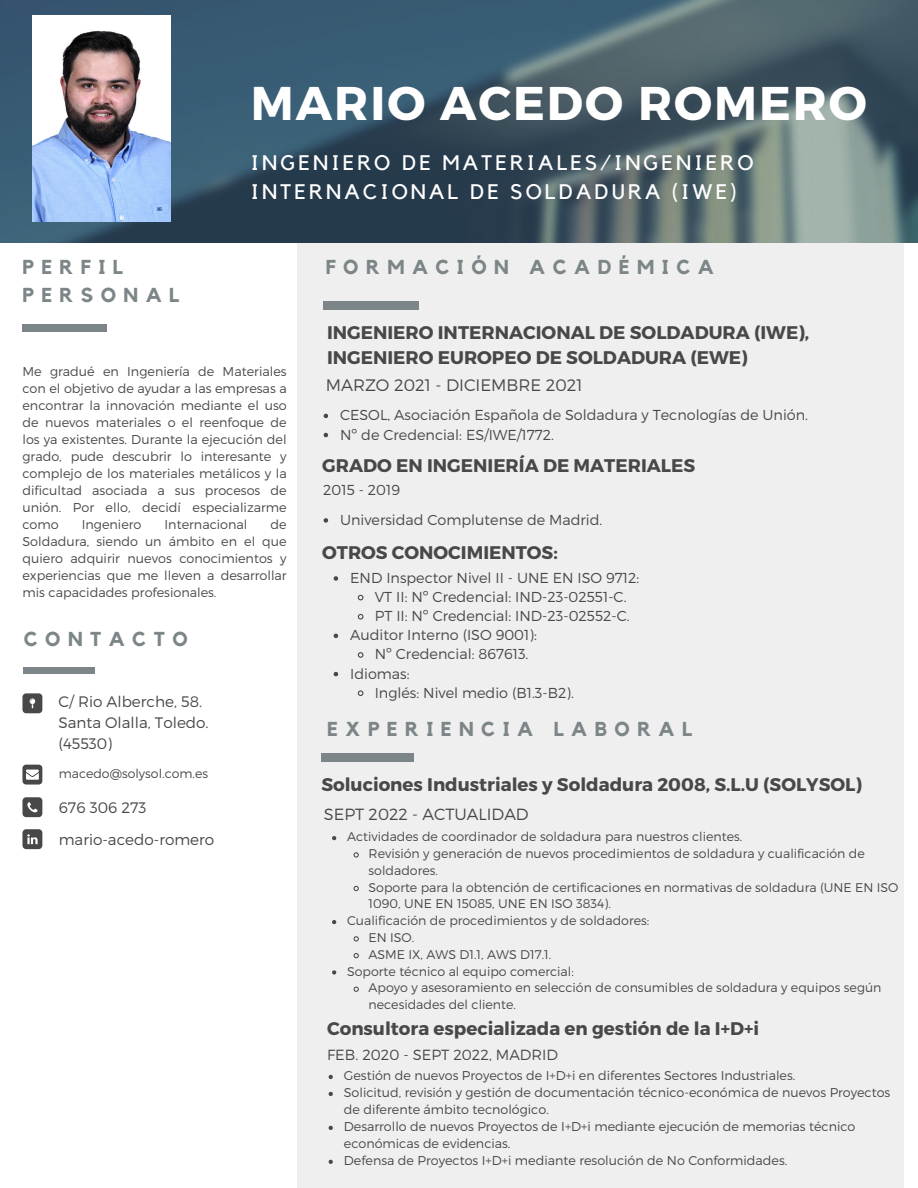
<style>
.page{position:relative;width:918px;height:1188px;background:#fff}
.page>*{position:absolute;margin:0;border:0;box-sizing:border-box;transform-origin:0 0}
.t1{font:700 47.25px "Montserrat";letter-spacing:.04em;color:#fff}
.t2{font:21px/29.2px "Kollektif";letter-spacing:.145em;color:#fff}
.t3{font:700 20.1px/28.2px "Kollektif";letter-spacing:.37em;color:#7c8587}
.t4{font:700 18.3px/24.8px "Montserrat";color:#484848}
.t5{font:300 16.65px "Montserrat";color:#484848}
.t6{font:300 16.2px "Montserrat";color:#484848}
.t7{font:300 15.15px/21px "Montserrat";color:#484848}
.t8{font:300 14.7px "Montserrat";color:#484848}
.t9{font:300 14.4px "Montserrat";color:#484848}
.t10{font:300 12.75px/17.1px "Montserrat";color:#484848;text-align:justify}
.t11{font:300 12.6px/16.8px "Montserrat";color:#484848}
</style>
<div class="page">
<div style="left:297px;top:236px;width:606px;height:952px;background:#efefef"></div>
<img style="left:0;top:0;width:918px;height:243px">
<div style="left:22px;top:324px;width:85px;height:8px;background:#7c8587"></div>
<div style="left:24px;top:667px;width:71px;height:7px;background:#7c8587"></div>
<svg style="left:22px;top:693px;width:20px;height:20px"></svg>
<svg style="left:22px;top:765px;width:20px;height:20px"></svg>
<svg style="left:22px;top:797px;width:20px;height:20px"></svg>
<svg style="left:22px;top:829px;width:20px;height:20px"></svg>
<div style="left:321px;top:754px;width:93px;height:8px;background:#7c8587"></div>
<svg style="left:324px;top:414px;width:4px;height:4px"></svg>
<svg style="left:324px;top:433px;width:4px;height:4px"></svg>
<div style="left:324px;top:301px;width:95px;height:8px;background:#7c8587"></div>
<img style="left:33px;top:15px;width:137px;height:206px">
<svg style="left:324px;top:518px;width:4px;height:5px"></svg>
<svg style="left:334px;top:576px;width:4px;height:5px"></svg>
<svg style="left:357px;top:594px;width:7px;height:7px"></svg>
<svg style="left:357px;top:613px;width:7px;height:7px"></svg>
<svg style="left:334px;top:634px;width:4px;height:4px"></svg>
<svg style="left:357px;top:652px;width:7px;height:6px"></svg>
<svg style="left:334px;top:672px;width:4px;height:4px"></svg>
<svg style="left:357px;top:690px;width:7px;height:6px"></svg>
<svg style="left:329px;top:1075px;width:4px;height:4px"></svg>
<svg style="left:329px;top:1092px;width:4px;height:4px"></svg>
<svg style="left:329px;top:1126px;width:4px;height:4px"></svg>
<svg style="left:329px;top:1160px;width:4px;height:4px"></svg>
<svg style="left:332px;top:836px;width:4px;height:4px"></svg>
<svg style="left:353px;top:852px;width:6px;height:6px"></svg>
<svg style="left:353px;top:885px;width:6px;height:7px"></svg>
<svg style="left:332px;top:920px;width:4px;height:4px"></svg>
<svg style="left:353px;top:936px;width:6px;height:6px"></svg>
<svg style="left:353px;top:953px;width:6px;height:6px"></svg>
<svg style="left:332px;top:970px;width:4px;height:5px"></svg>
<svg style="left:353px;top:986px;width:6px;height:6px"></svg>
<p class="t3" style="left:22px;top:253px;width:158px">PERFIL<br>PERSONAL</p>
<p class="t1" style="left:251px;top:73px;width:618px">MARIO ACEDO ROMERO</p>
<p class="t2" style="left:251px;top:149px;width:504px">INGENIERO DE MATERIALES/INGENIERO<br>INTERNACIONAL DE SOLDADURA (IWE)</p>
<p class="t3" style="left:326px;top:253px;width:390px">FORMACIÓN ACADÉMICA</p>
<p class="t10" style="left:22px;top:362px;width:266px">Me gradué en Ingeniería de Materiales con el objetivo de ayudar a las empresas a encontrar la innovación mediante el uso de nuevos materiales o el reenfoque de los ya existentes. Durante la ejecución del grado, pude descubrir lo interesante y complejo de los materiales metálicos y la dificultad asociada a sus procesos de unión. Por ello, decidí especializarme como</p>
<p class="t10" style="left:22px;top:515px;width:266px;text-indent:248px">de Soldadura, siendo un ámbito en el que quiero adquirir nuevos conocimientos y experiencias que me lleven a desarrollar mis capacidades profesionales.</p>
<p class="t10" style="left:82px;top:515px;width:61px">Ingeniero</p>
<p class="t10" style="left:165px;top:515px;width:84px">Internacional</p>
<p class="t3" style="left:24px;top:625px;width:165px">CONTACTO</p>
<p class="t7" style="left:58px;top:691px;width:152px">C/ Rio Alberche, 58.<br>Santa Olalla, Toledo. (45530)</p>
<p class="t11" style="left:59px;top:765px;width:151px">macedo@solysol.com.es</p>
<p class="t7" style="left:59px;top:796px;width:89px">676 306 273</p>
<p class="t7" style="left:59px;top:829px;width:157px">mario-acedo-romero</p>
<p class="t4" style="left:327px;top:319px;width:484px">INGENIERO INTERNACIONAL DE SOLDADURA (IWE),<br>INGENIERO EUROPEO DE SOLDADURA (EWE)</p>
<p class="t5" style="left:326px;top:374px;width:259px">MARZO 2021 - DICIEMBRE 2021</p>
<p class="t9" style="left:340px;top:406px;width:470px">CESOL, Asociación Española de Soldadura y Tecnologías de Unión.</p>
<p class="t9" style="left:340px;top:425px;width:215px">Nº de Credencial: ES/IWE/1772.</p>
<p class="t4" style="left:322px;top:452px;width:375px">GRADO EN INGENIERÍA DE MATERIALES</p>
<p class="t9" style="left:323px;top:480px;width:79px">2015 - 2019</p>
<p class="t9" style="left:340px;top:510px;width:264px">Universidad Complutense de Madrid.</p>
<p class="t4" style="left:322px;top:539px;width:237px">OTROS CONOCIMIENTOS:</p>
<p class="t9" style="left:350px;top:568px;width:291px">END Inspector Nivel II - UNE EN ISO 9712:</p>
<p class="t9" style="left:375px;top:588px;width:253px">VT II: Nº Credencial: IND-23-02551-C.</p>
<p class="t9" style="left:375px;top:607px;width:256px">PT II: Nº Credencial: IND-23-02552-C.</p>
<p class="t9" style="left:350px;top:626px;width:188px">Auditor Interno (ISO 9001):</p>
<p class="t9" style="left:375px;top:645px;width:155px">Nº Credencial: 867613.</p>
<p class="t9" style="left:350px;top:664px;width:61px">Idiomas:</p>
<p class="t9" style="left:375px;top:683px;width:201px">Inglés: Nivel medio (B1.3-B2).</p>
<p class="t3" style="left:327px;top:716px;width:367px">EXPERIENCIA LABORAL</p>
<p class="t4" style="left:321px;top:772px;width:542px">Soluciones Industriales y Soldadura 2008, S.L.U (SOLYSOL)</p>
<p class="t6" style="left:324px;top:803px;width:206px">SEPT 2022 - ACTUALIDAD</p>
<p class="t11" style="left:347px;top:828px;width:397px">Actividades de coordinador de soldadura para nuestros clientes.</p>
<p class="t11" style="left:369px;top:845px;width:498px">Revisión y generación de nuevos procedimientos de soldadura y cualificación de soldadores.</p>
<p class="t11" style="left:369px;top:878px;width:531px">Soporte para la obtención de certificaciones en normativas de soldadura (UNE EN ISO<br>1090, UNE EN 15085, UNE EN ISO 3834).</p>
<p class="t11" style="left:347px;top:912px;width:304px">Cualificación de procedimientos y de soldadores:</p>
<p class="t11" style="left:369px;top:928px;width:47px">EN ISO.</p>
<p class="t11" style="left:369px;top:945px;width:184px">ASME IX, AWS D1.1, AWS D17.1.</p>
<p class="t11" style="left:347px;top:962px;width:228px">Soporte técnico al equipo comercial:</p>
<p class="t11" style="left:369px;top:979px;width:514px">Apoyo y asesoramiento en selección de consumibles de soldadura y equipos según necesidades del cliente.</p>
<p class="t4" style="left:327px;top:1015px;width:434px">Consultora especializada en gestión de la I+D+i</p>
<p class="t8" style="left:327px;top:1045px;width:232px">FEB. 2020 - SEPT 2022, MADRID</p>
<p class="t10" style="left:344px;top:1066px;width:453px">Gestión de nuevos Proyectos de I+D+i en diferentes Sectores Industriales.</p>
<p class="t10" style="left:344px;top:1083px;width:548px">Solicitud, revisión y gestión de documentación técnico-económica de nuevos Proyectos de diferente ámbito tecnológico.</p>
<p class="t10" style="left:344px;top:1117px;width:513px">Desarrollo de nuevos Proyectos de I+D+i mediante ejecución de memorias técnico económicas de evidencias.</p>
<p class="t10" style="left:344px;top:1151px;width:445px">Defensa de Proyectos I+D+i mediante resolución de No Conformidades.</p>
</div>
